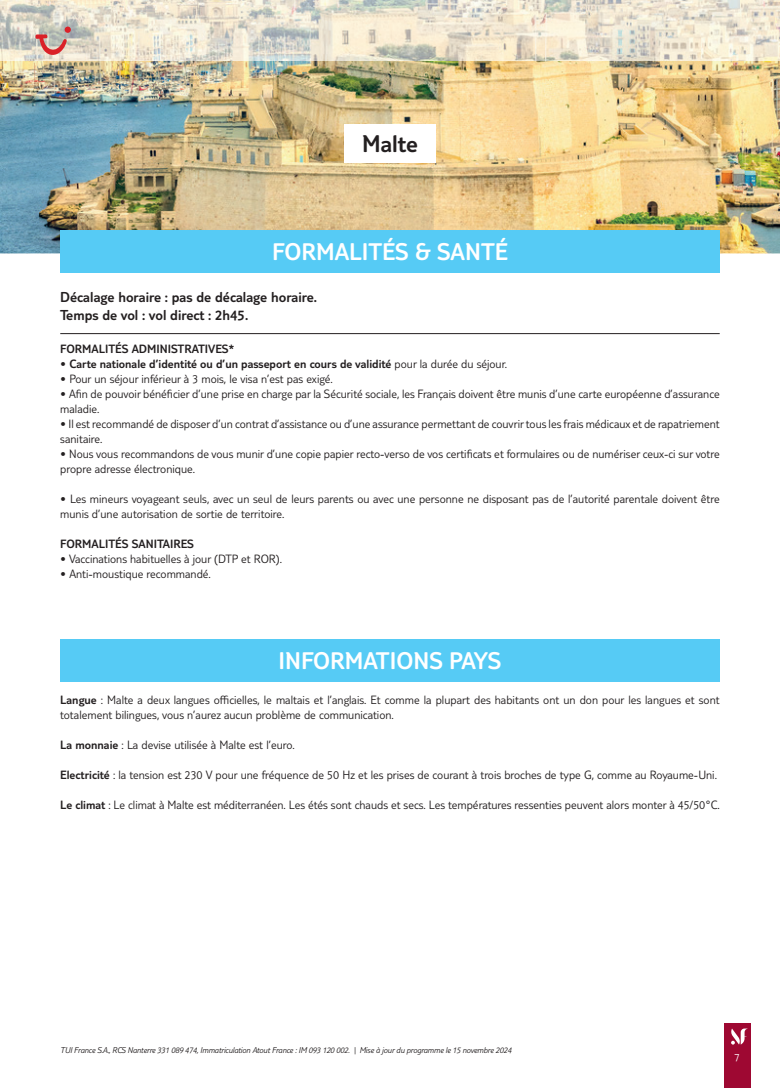
<style>
.page{position:relative;width:780px;height:1088px;background:#fff}
.page>*{position:absolute;margin:0;border:0;box-sizing:border-box;transform-origin:0 0}
.t1{font:300 25px "TUI Type";color:#fff}
.t2{font:300 25px "TUI Type";color:#231f20}
.t3{font:300 15px/18px "TUI Type";color:#231f20}
.t4{font:300 12.5px/15px "TUI Type";color:#231f20}
.t5{font:300 12.5px "TUI Type";color:#231f20}
.t6{font:300 11.25px "TUI Type";color:#fff}
.t7{font:italic 300 8.75px "TUI Type";letter-spacing:-.02em;color:#231f20}
.s1{font-style:inherit}
</style>
<div class="page">
<div style="left:724px;top:1023px;width:26px;height:65px;background:#9e0832"></div>
<svg style="left:731px;top:1028px;width:17px;height:16px"></svg>
<img style="left:0;top:60px;width:780px;height:193px">
<img style="left:0;top:0;width:780px;height:60px">
<div style="left:344px;top:124px;width:91px;height:39px;background:#fff"></div>
<hr style="left:60px;top:333px;width:659px;height:1px;background:#231f20">
<div style="left:60px;top:230px;width:659px;height:43px;background:#56cbf5"></div>
<div style="left:60px;top:639px;width:659px;height:42px;background:#56cbf5"></div>
<svg style="left:35px;top:27px;width:36px;height:33px"></svg>
<h1 class="t2" style="left:362px;top:129px;width:57px">Malte</h1>
<h1 class="t1" style="left:272px;top:237px;width:237px">FORMALITÉS &amp; SANTÉ</h1>
<p class="t3" style="left:60px;top:288px;width:258px">Décalage horaire : pas de décalage horaire.<br>Temps de vol : vol direct : 2h45.</p>
<p class="t5" style="left:60px;top:341px;width:175px">FORMALITÉS ADMINISTRATIVES*</p>
<p class="t5" style="left:60px;top:356px;width:448px"><span class="s1">•</span> Carte nationale d’identité ou d’un passeport en cours de validité <span class="s1">pour la durée du séjour.</span></p>
<p class="t4" style="left:60px;top:371px;width:274px">• Pour un séjour inférieur à 3 mois, le visa n’est pas exigé.</p>
<p class="t4" style="left:60px;top:386px;width:661px">• Afin de pouvoir bénéficier d’une prise en charge par la Sécurité sociale, les Français doivent être munis d’une carte européenne d’assurance maladie.</p>
<p class="t4" style="left:60px;top:416px;width:661px">• Il est recommandé de disposer d’un contrat d’assistance ou d’une assurance permettant de couvrir tous les frais médicaux et de rapatriement sanitaire.</p>
<p class="t4" style="left:60px;top:446px;width:661px">• Nous vous recommandons de vous munir d’une copie papier recto-verso de vos certificats et formulaires ou de numériser ceux-ci sur votre propre adresse électronique.</p>
<p class="t4" style="left:60px;top:491px;width:661px">• Les mineurs voyageant seuls, avec un seul de leurs parents ou avec une personne ne disposant pas de l’autorité parentale doivent être munis d’une autorisation de sortie de territoire.</p>
<p class="t5" style="left:60px;top:536px;width:135px">FORMALITÉS SANITAIRES</p>
<p class="t4" style="left:60px;top:551px;width:223px">• Vaccinations habituelles à jour (DTP et ROR).</p>
<p class="t4" style="left:60px;top:566px;width:152px">• Anti-moustique recommandé.</p>
<h1 class="t1" style="left:278px;top:646px;width:225px">INFORMATIONS PAYS</h1>
<p class="t4" style="left:60px;top:692px;width:661px"><span class="s1">Langue</span> : Malte a deux langues officielles, le maltais et l’anglais. Et comme la plupart des habitants ont un don pour les langues et sont totalement bilingues, vous n’aurez aucun problème de communication.</p>
<p class="t4" style="left:60px;top:737px;width:236px"><span class="s1">La monnaie</span> : La devise utilisée à Malte est l’euro.</p>
<p class="t4" style="left:60px;top:767px;width:658px"><span class="s1">Electricité</span> : la tension est 230 V pour une fréquence de 50 Hz et les prises de courant à trois broches de type G, comme au Royaume-Uni.</p>
<p class="t4" style="left:60px;top:797px;width:661px"><span class="s1">Le climat</span> : Le climat à Malte est méditerranéen. Les étés sont chauds et secs. Les températures ressenties peuvent alors monter à 45/50°C.</p>
<p class="t7" style="left:60px;top:1045px;width:452px">TUI France S.A., RCS Nanterre 331 089 474, Immatriculation Atout France : IM 093 120 002. | Mise à jour du programme le 15 novembre 2024</p>
<p class="t6" style="left:734px;top:1050px;width:7px">7</p>
</div>
